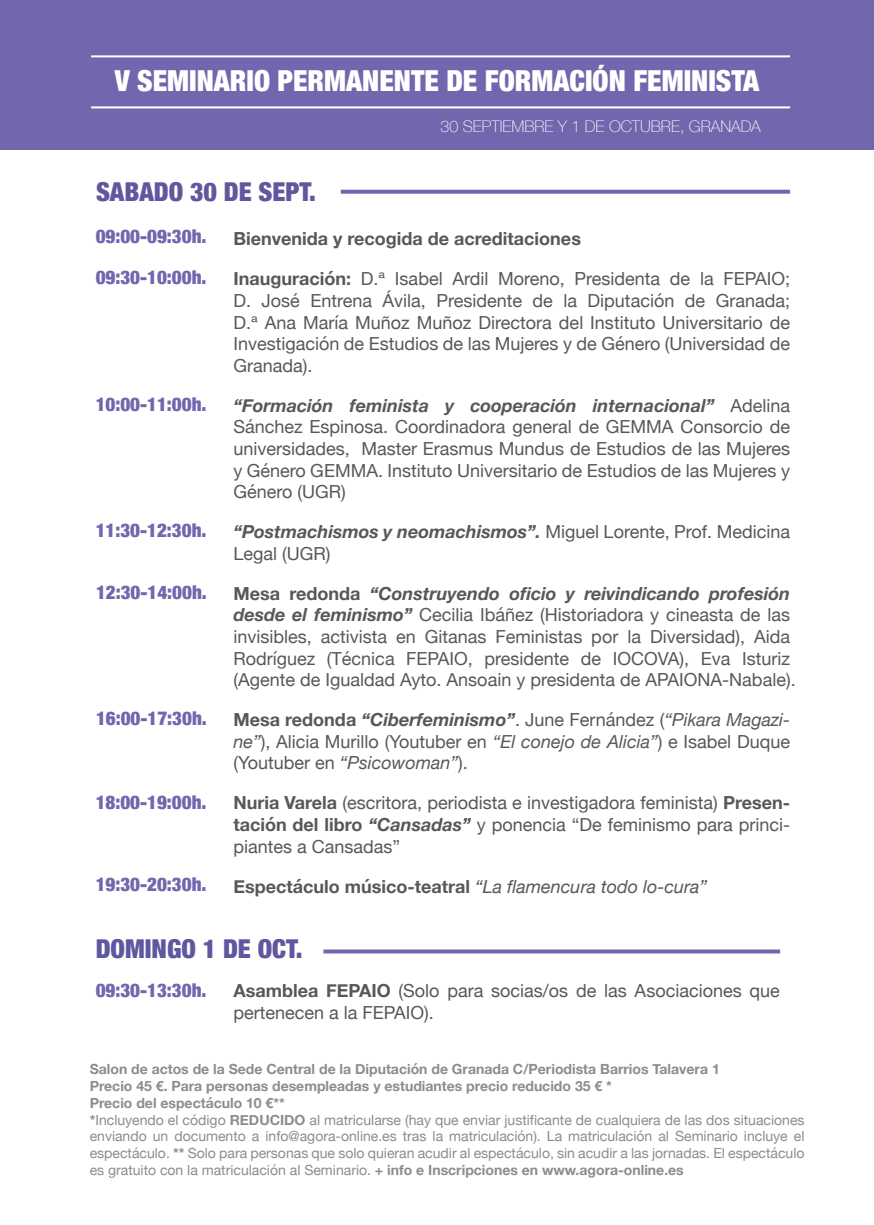
<style>
.page{position:relative;width:874px;height:1225px;background:#fff}
.page>*{position:absolute;margin:0;border:0;box-sizing:border-box;transform-origin:0 0}
.t1{font:900 condensed 29px "Helvetica Neue";color:#fff}
.t2{font:900 condensed 26px "Helvetica Neue";color:#60589f}
.t3{font:900 condensed 19px "Helvetica Neue";color:#7266ae}
.t4{font:18px/21.6px "Helvetica Neue";color:#57585a;text-align:justify}
.t5{font:700 18px "Helvetica Neue";color:#57585a}
.t6{font:100 16px "Helvetica Neue";color:#fff}
.t7{font:14px/16.8px "Helvetica Neue";color:#8a8c8f}
.s1{font-weight:700}
.s2{font-weight:700;font-style:italic}
.s3{font-style:italic}
.s4{font-weight:400;font-style:italic}
</style>
<div class="page">
<div style="left:0;top:0;width:873px;height:149px;background:#7266ae"></div>
<hr style="left:91px;top:55px;width:698px;height:2px;background:#fff">
<hr style="left:91px;top:106px;width:698px;height:2px;background:#fff">
<svg style="left:340px;top:190px;width:449px;height:4px;background:#7b70b3"></svg>
<svg style="left:323px;top:949px;width:456px;height:4px;background:#8378b7"></svg>
<h1 class="t1" style="left:115px;top:57px;width:645px">V SEMINARIO PERMANENTE DE FORMACIÓN FEMINISTA</h1>
<p class="t6" style="left:440px;top:114px;width:321px">30 SEPTIEMBRE Y 1 DE OCTUBRE, GRANADA</p>
<h2 class="t2" style="left:96px;top:170px;width:221px">SABADO 30 DE SEPT.</h2>
<p class="t5" style="left:233px;top:225px;width:349px">Bienvenida y recogida de acreditaciones</p>
<p class="t4" style="left:233px;top:269px;width:558px"><span class="s1">Inauguración:</span> D.ª Isabel Ardil Moreno, Presidenta de la FEPAIO; D. José Entrena Ávila, Presidente de la Diputación de Granada; D.ª Ana María Muñoz Muñoz Directora del Instituto Universitario de Investigación de Estudios de las Mujeres y de Género (Universidad de Granada).</p>
<p class="t4" style="left:233px;top:395px;width:558px"><span class="s2">“Formación feminista y cooperación internacional”</span> Adelina Sánchez Espinosa. Coordinadora general de GEMMA Consorcio de universidades, Master Erasmus Mundus de Estudios de las Mujeres y Género GEMMA. Instituto Universitario de Estudios de las Mujeres y Género (UGR)</p>
<p class="t4" style="left:233px;top:522px;width:558px"><span class="s2">“Postmachismos y neomachismos”.</span> Miguel Lorente, Prof. Medicina<br>Legal (UGR)</p>
<p class="t4" style="left:233px;top:583px;width:563px;text-align:left"><span class="s1">Mesa redonda</span> <span class="s2">“Construyendo oficio y reivindicando profesión desde el feminismo”</span> Cecilia Ibáñez (Historiadora y cineasta de las invisibles, activista en Gitanas Feministas por la Diversidad), Aida Rodríguez (Técnica FEPAIO, presidente de IOCOVA), Eva Isturiz (Agente de Igualdad Ayto. Ansoain y presidenta de APAIONA-Nabale).</p>
<p class="t4" style="left:233px;top:710px;width:558px"><span class="s1">Mesa redonda</span> <span class="s2">“Ciberfeminismo”</span>. June Fernández (<span class="s3">“Pikara Magazi&shy;ne”</span>), Alicia Murillo (Youtuber en <span class="s3">“El conejo de Alicia”</span>) e Isabel Duque (Youtuber en <span class="s3">“Psicowoman”</span>).</p>
<p class="t4" style="left:233px;top:793px;width:558px"><span class="s1">Nuria Varela</span> (escritora, periodista e investigadora feminista) <span class="s1">Presen&shy;tación del libro</span> <span class="s2">“Cansadas”</span> y ponencia “De feminismo para princi&shy;piantes a Cansadas”</p>
<p class="t5" style="left:233px;top:872px;width:475px">Espectáculo músico-teatral <span class="s4">“La flamencura todo lo-cura”</span></p>
<p class="t3" style="left:96px;top:221px;width:112px">09:00-09:30h.</p>
<p class="t3" style="left:96px;top:261px;width:112px">09:30-10:00h.</p>
<p class="t3" style="left:96px;top:389px;width:112px">10:00-11:00h.</p>
<p class="t3" style="left:96px;top:515px;width:112px">11:30-12:30h.</p>
<p class="t3" style="left:96px;top:577px;width:112px">12:30-14:00h.</p>
<p class="t3" style="left:96px;top:702px;width:112px">16:00-17:30h.</p>
<p class="t3" style="left:96px;top:786px;width:112px">18:00-19:00h.</p>
<p class="t3" style="left:96px;top:868px;width:112px">19:30-20:30h.</p>
<h2 class="t2" style="left:96px;top:927px;width:208px">DOMINGO 1 DE OCT.</h2>
<p class="t4" style="left:233px;top:981px;width:547px"><span class="s1">Asamblea FEPAIO</span> (Solo para socias/os de las Asociaciones que pertenecen a la FEPAIO).</p>
<p class="t3" style="left:96px;top:974px;width:112px">09:30-13:30h.</p>
<p class="t7" style="left:90px;top:1061px;width:716px"><span class="s1">Salon de actos de la Sede Central de la Diputación de Granada C/Periodista Barrios Talavera 1<br>Precio 45 €. Para personas desempleadas y estudiantes precio reducido 35 € *<br>Precio del espectáculo 10 €**<br>*</span>Incluyendo el código <span class="s1">REDUCIDO</span> al matricularse (hay que enviar justificante de cualquiera de las dos situaciones enviando un documento a info@agora-online.es tras la matriculación). La matriculación al Seminario incluye el espectáculo. <span class="s1">**</span> Solo para personas que solo quieran acudir al espectáculo, sin acudir a las jornadas. El espectáculo es gratuito con la matriculación al Seminario. <span class="s1">+ info e Inscripciones en www.agora-online.es</span></p>
</div>
